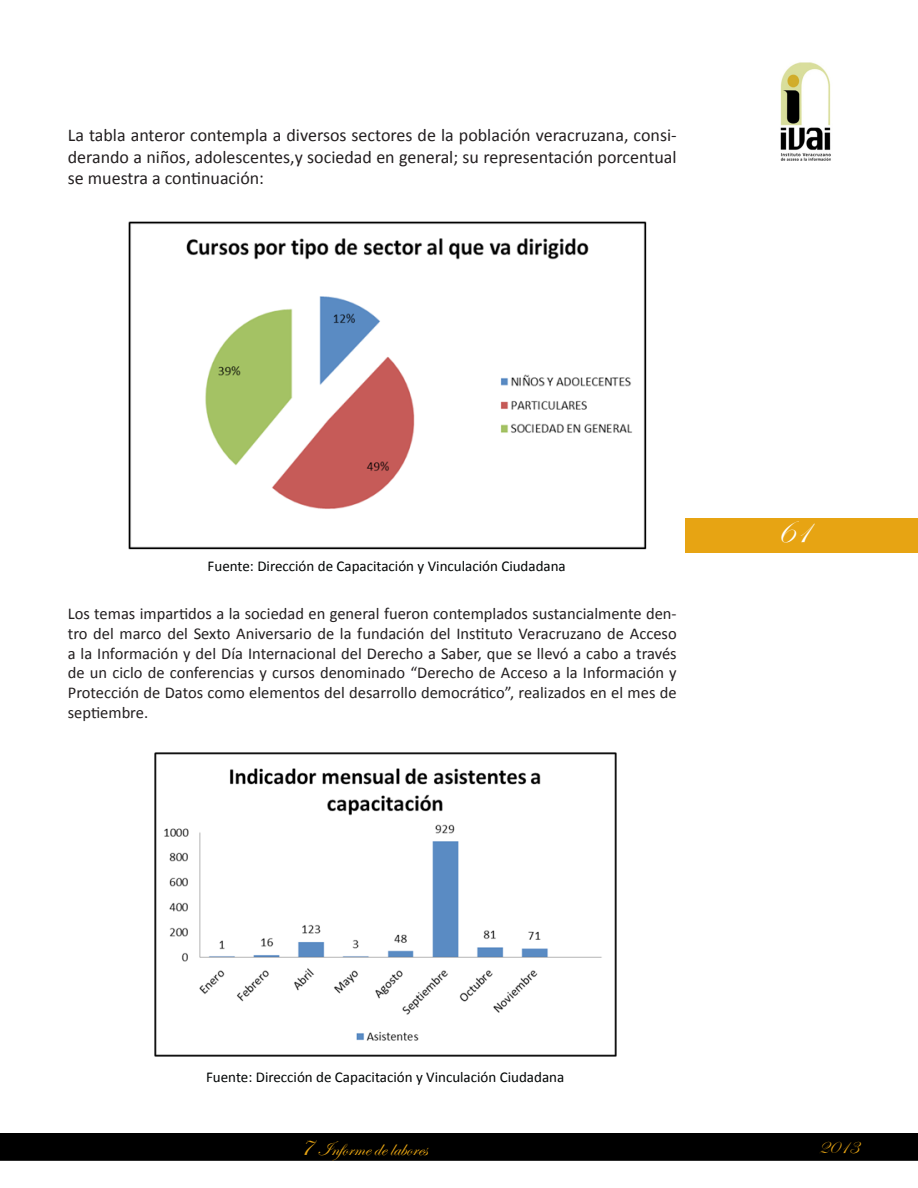
<style>
.page{position:relative;width:918px;height:1188px;background:#fff}
.page>*{position:absolute;margin:0;border:0;box-sizing:border-box;transform-origin:0 0}
.t1{font:36px "Edwardian Script ITC";color:#fff}
.t2{font:21px "Edwardian Script ITC";color:#e7a413}
.t3{font:18px/21.6px "Calibri";color:#231f20;text-align:justify}
.t4{font:16.5px/19.8px "Calibri";color:#231f20;text-align:justify}
.t5{font:15px "Calibri";color:#000404}
.s1{font-size:27px}
</style>
<div class="page">
<div style="left:0;top:1134px;width:918px;height:27px;background:#000"></div>
<div style="left:685px;top:519px;width:233px;height:34px;background:#e7a413"></div>
<img style="left:780px;top:62px;width:51px;height:99px">
<img style="left:128px;top:221px;width:518px;height:328px">
<img style="left:154px;top:752px;width:463px;height:305px">
<p class="t3" style="left:68px;top:124px;width:610px">La tabla anteror contempla a diversos sectores de la población veracruzana, consi&shy;derando a niños, adolescentes,y sociedad en general; su representación porcentual se muestra a continuación:</p>
<p class="t5" style="left:208px;top:557px;width:360px">Fuente: Dirección de Capacitación y Vinculación Ciudadana</p>
<p class="t4" style="left:68px;top:604px;width:610px">Los temas impartidos a la sociedad en general fueron contemplados sustancialmente den&shy;tro del marco del Sexto Aniversario de la fundación del Instituto Veracruzano de Acceso a la Información y del Día Internacional del Derecho a Saber, que se llevó a cabo a través de un ciclo de conferencias y cursos denominado “Derecho de Acceso a la Información y Protección de Datos como elementos del desarrollo democrático”, realizados en el mes de septiembre.</p>
<h1 class="t1" style="left:776px;top:512px;width:36px">61</h1>
<p class="t5" style="left:206px;top:1067px;width:360px">Fuente: Dirección de Capacitación y Vinculación Ciudadana</p>
<p class="t2" style="left:300px;top:1137px;width:129px"><span class="s1">7</span> Informe de labores</p>
<p class="t2" style="left:818px;top:1135px;width:42px">2013</p>
</div>
